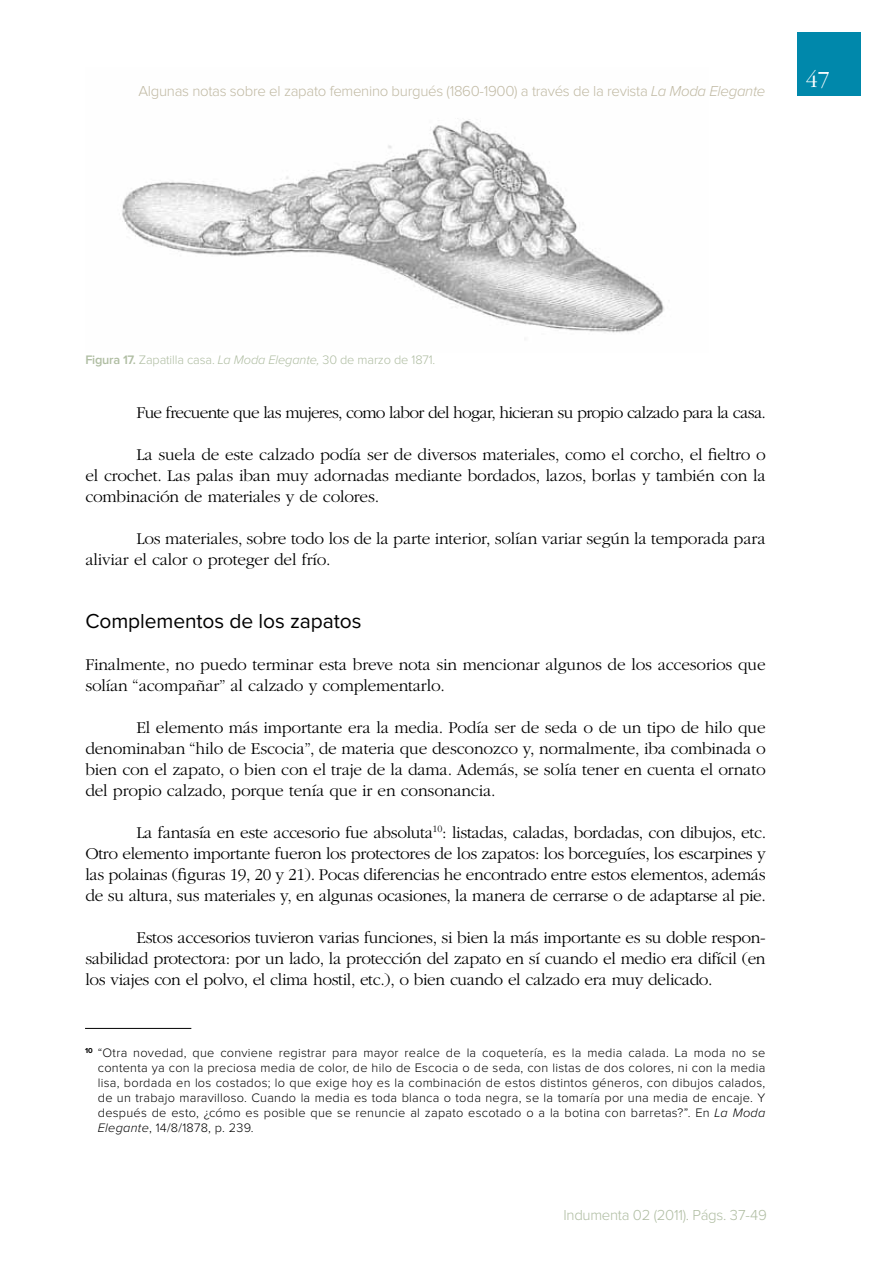
<style>
.page{position:relative;width:893px;height:1263px;background:#fff}
.page>*{position:absolute;margin:0;border:0;box-sizing:border-box;transform-origin:0 0}
.t1{font:300 24px "ITC Garamond Std";color:#fff}
.t2{font:21px "Proxima Nova";letter-spacing:-.005em;color:#000}
.t3{font:300 17.25px/21px "ITC Garamond Std";letter-spacing:-.01em;color:#000;text-align:justify}
.t4{font:300 17.25px "ITC Garamond Std";letter-spacing:-.04em;color:#000}
.t5{font:300 15px "Proxima Nova";letter-spacing:-.02em;color:#c1baa4}
.t6{font:300 15px "Proxima Nova";letter-spacing:-.02em;color:#afbda2}
.t7{font:300 12.75px/15px "Proxima Nova";letter-spacing:.02em;color:#000;text-align:justify}
.t8{font:300 12.75px "Proxima Nova";letter-spacing:-.01em;color:#afbda2}
.t9{font:700 7.5px "Proxima Nova";color:#000}
.s1{font-style:italic}
.s2{font-weight:600}
</style>
<div class="page">
<div style="left:797px;top:32px;width:64px;height:64px;background:#0088ab"></div>
<img style="left:122px;top:118px;width:542px;height:215px">
<hr style="left:85px;top:1028px;width:106px;height:1px;background:#000">
<p class="t5" style="left:139px;top:84px;width:628px">Algunas notas sobre el zapato femenino burgués (1860-1900) a través de la revista <span class="s1">La Moda Elegante</span></p>
<h1 class="t1" style="left:806px;top:66px;width:25px">47</h1>
<p class="t8" style="left:85px;top:354px;width:352px"><span class="s2">Figura 17.</span> Zapatilla casa. <span class="s1">La Moda Elegante,</span> 30 de marzo de 1871.</p>
<p class="t4" style="left:136px;top:403px;width:631px">Fue frecuente que las mujeres, como labor del hogar, hicieran su propio calzado para la casa.</p>
<p class="t3" style="left:85px;top:444px;width:682px;text-indent:51px">La suela de este calzado podía ser de diversos materiales, como el corcho, el fieltro o el crochet. Las palas iban muy adornadas mediante bordados, lazos, borlas y también con la combinación de materiales y de colores.</p>
<p class="t3" style="left:85px;top:528px;width:682px;text-indent:51px">Los materiales, sobre todo los de la parte interior, solían variar según la temporada para aliviar el calor o proteger del frío.</p>
<p class="t2" style="left:85px;top:611px;width:278px">Complementos de los zapatos</p>
<p class="t3" style="left:85px;top:654px;width:682px">Finalmente, no puedo terminar esta breve nota sin mencionar algunos de los accesorios que solían “acompañar” al calzado y complementarlo.</p>
<p class="t3" style="left:85px;top:717px;width:682px;text-indent:51px">El elemento más importante era la media. Podía ser de seda o de un tipo de hilo que denominaban “hilo de Escocia”, de materia que desconozco y, normalmente, iba combinada o bien con el zapato, o bien con el traje de la dama. Además, se solía tener en cuenta el ornato del propio calzado, porque tenía que ir en consonancia.</p>
<p class="t3" style="left:85px;top:822px;width:682px;text-indent:51px">La fantasía en este accesorio fue absoluta<sup>10</sup>: listadas, caladas, bordadas, con dibujos, etc.<br>Otro elemento importante fueron los protectores de los zapatos: los borceguíes, los escarpines y las polainas (figuras 19, 20 y 21). Pocas diferencias he encontrado entre estos elementos, además de su altura, sus materiales y, en algunas ocasiones, la manera de cerrarse o de adaptarse al pie.</p>
<p class="t3" style="left:85px;top:927px;width:682px;text-indent:51px">Estos accesorios tuvieron varias funciones, si bien la más importante es su doble respon&shy;sabilidad protectora: por un lado, la protección del zapato en sí cuando el medio era difícil (en los viajes con el polvo, el clima hostil, etc.), o bien cuando el calzado era muy delicado.</p>
<p class="t9" style="left:85px;top:1047px;width:9px">10</p>
<p class="t7" style="left:98px;top:1046px;width:669px">“Otra novedad, que conviene registrar para mayor realce de la coquetería, es la media calada. La moda no se contenta ya con la preciosa media de color, de hilo de Escocia o de seda, con listas de dos colores, ni con la media lisa, bordada en los costados; lo que exige hoy es la combinación de estos distintos géneros, con dibujos calados, de un trabajo maravilloso. Cuando la media es toda blanca o toda negra, se la tomaría por una media de encaje. Y después de esto, ¿cómo es posible que se renuncie al zapato escotado o a la botina con barretas?”. En <span class="s1">La Moda Elegante</span>, 14/8/1878, p. 239.</p>
<p class="t6" style="left:563px;top:1208px;width:205px">Indumenta 02 (2011). Págs. 37-49</p>
</div>
